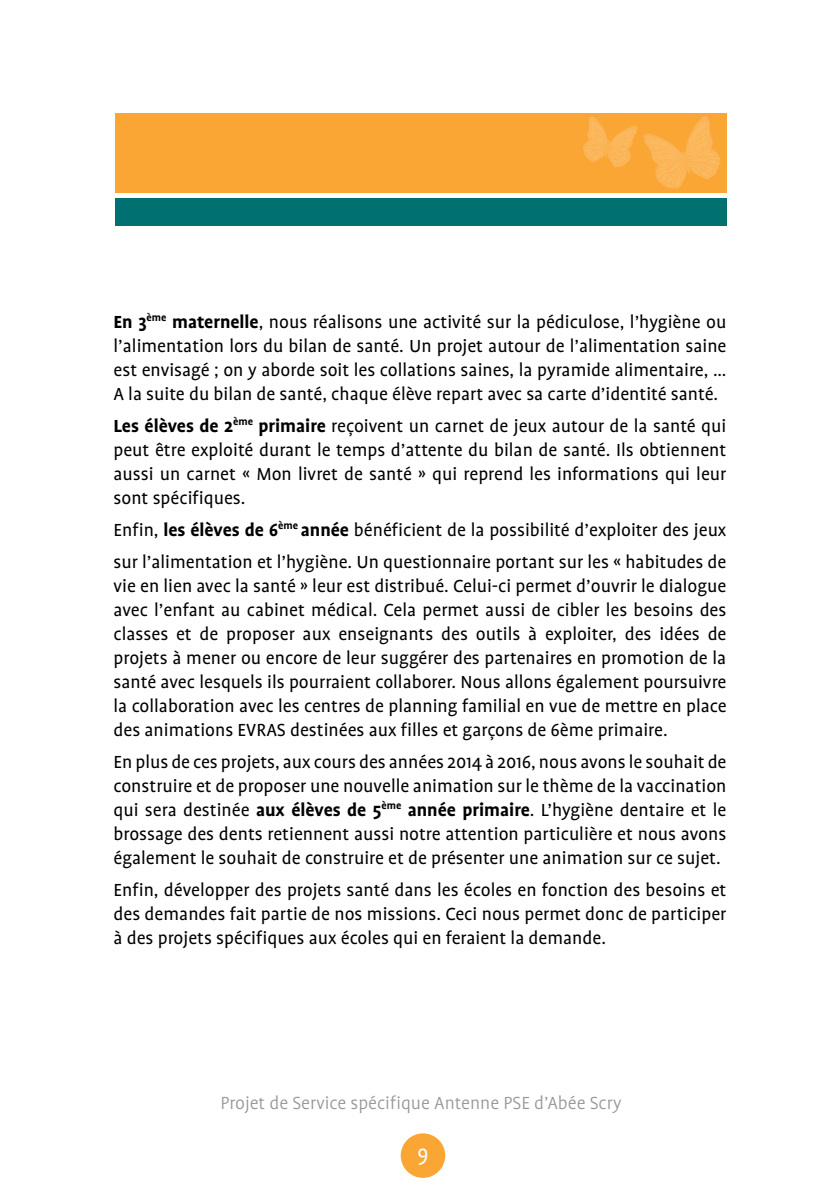
<style>
.page{position:relative;width:840px;height:1191px;background:#fff}
.page>*{position:absolute;margin:0;border:0;box-sizing:border-box;transform-origin:0 0}
.t1{font:24px "Profile OT";color:#fff}
.t2{font:20px/24px "Profile OT";color:#000;text-align:justify}
.t3{font:300 20px "Profile OT";color:#939598}
.s1{font-weight:700}
</style>
<div class="page">
<div style="left:400px;top:1133px;width:45px;height:44px;background:#faa634;border-radius:50%"></div>
<div style="left:114px;top:113px;width:612px;height:80px;background:#faa634"></div>
<svg style="left:583px;top:116px;width:137px;height:73px"></svg>
<div style="left:114px;top:198px;width:612px;height:28px;background:#007071"></div>
<p class="t2" style="left:113px;top:310px;width:614px"><span class="s1">En 3</span><sup>ème</sup> <span class="s1">maternelle</span>, nous réalisons une activité sur la pédiculose, l’hygiène ou l’alimentation lors du bilan de santé. Un projet autour de l’alimentation saine est envisagé ; on y aborde soit les collations saines, la pyramide alimentaire, … A la suite du bilan de santé, chaque élève repart avec sa carte d’identité santé.</p>
<p class="t2" style="left:113px;top:414px;width:614px"><span class="s1">Les élèves de 2</span><sup>ème</sup> <span class="s1">primaire</span> reçoivent un carnet de jeux autour de la santé qui peut être exploité durant le temps d’attente du bilan de santé. Ils obtiennent aussi un carnet « Mon livret de santé » qui reprend les informations qui leur sont spécifiques.</p>
<p class="t2" style="left:113px;top:514px;width:614px;line-height:32px">Enfin, <span class="s1">les élèves de 6</span><sup>ème</sup> <span class="s1">année</span> bénéficient de la possibilité d’exploiter des jeux sur l’alimentation et l’hygiène. Un questionnaire portant sur les « habitudes de</p>
<p class="t2" style="left:113px;top:574px;width:614px">vie en lien avec la santé » leur est distribué. Celui-ci permet d’ouvrir le dialogue avec l’enfant au cabinet médical. Cela permet aussi de cibler les besoins des classes et de proposer aux enseignants des outils à exploiter, des idées de projets à mener ou encore de leur suggérer des partenaires en promotion de la santé avec lesquels ils pourraient collaborer. Nous allons également poursuivre la collaboration avec les centres de planning familial en vue de mettre en place des animations EVRAS destinées aux filles et garçons de 6ème primaire.</p>
<p class="t2" style="left:113px;top:750px;width:614px">En plus de ces projets, aux cours des années 2014 à 2016, nous avons le souhait de construire et de proposer une nouvelle animation sur le thème de la vaccination qui sera destinée <span class="s1">aux élèves de 5</span><sup>ème</sup> <span class="s1">année primaire</span>. L’hygiène dentaire et le brossage des dents retiennent aussi notre attention particulière et nous avons également le souhait de construire et de présenter une animation sur ce sujet.</p>
<p class="t2" style="left:113px;top:878px;width:614px">Enfin, développer des projets santé dans les écoles en fonction des besoins et des demandes fait partie de nos missions. Ceci nous permet donc de participer à des projets spécifiques aux écoles qui en feraient la demande.</p>
<p class="t3" style="left:220px;top:1091px;width:402px">Projet de Service spécifique Antenne PSE d’Abée Scry</p>
<p class="t1" style="left:417px;top:1140px;width:13px">9</p>
</div>
